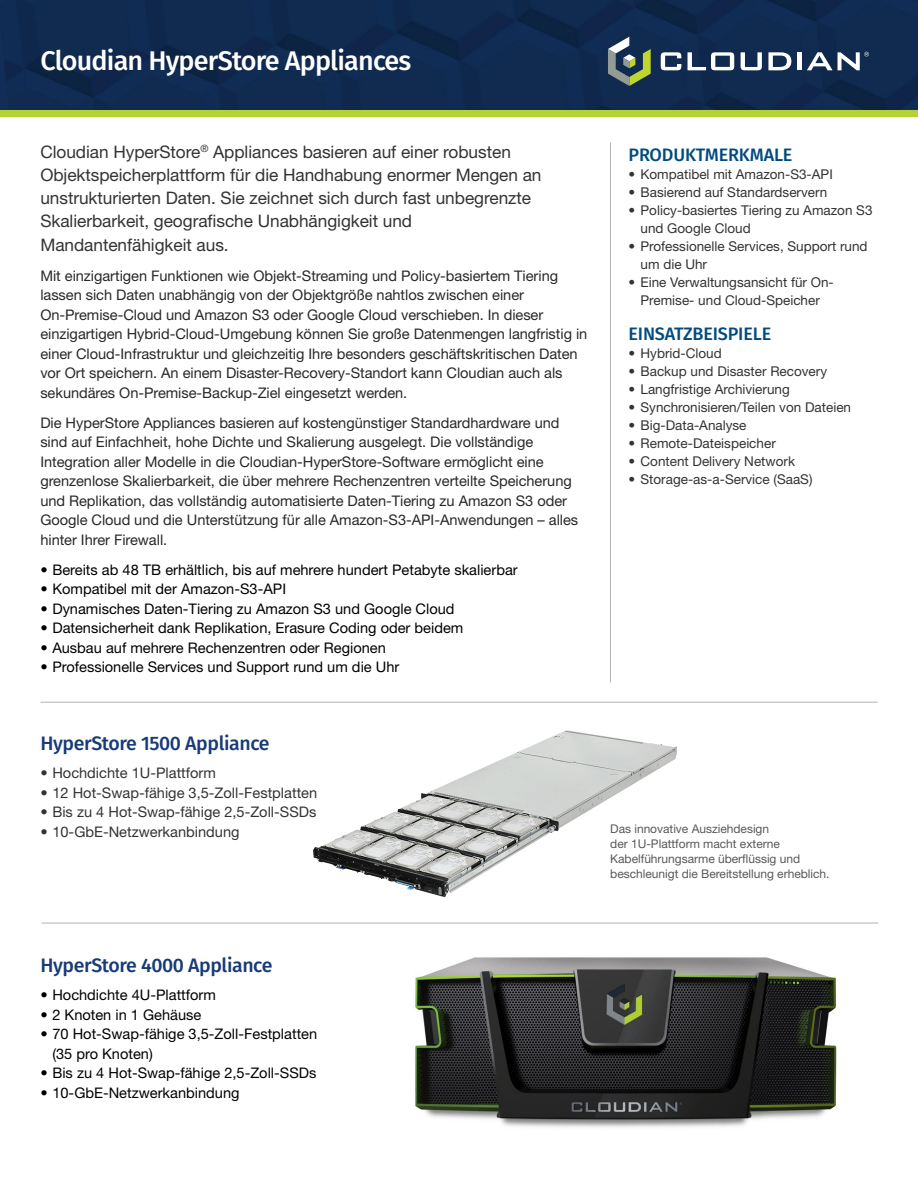
<style>
.page{position:relative;width:918px;height:1188px;background:#fff}
.page>*{position:absolute;margin:0;border:0;box-sizing:border-box;transform-origin:0 0}
.t1{font:500 27px "Fira Sans";letter-spacing:-.03em;color:#fff}
.t2{font:500 19.5px "Fira Sans";letter-spacing:-.02em;color:#173b76}
.t3{font:500 18px "Fira Sans";letter-spacing:-.01em;color:#004b7d}
.t4{font:17.25px/23.2px "Helvetica Neue";letter-spacing:-.005em;color:#333334}
.t5{font:14.7px/19.5px "Helvetica Neue";letter-spacing:-.005em;color:#292829}
.t6{font:14.7px/19.5px "Helvetica Neue";color:#000}
.t7{font:14.7px "Helvetica Neue";color:#333334}
.t8{font:13.5px/18px "Helvetica Neue";color:#333334}
.t9{font:12px/15px "Helvetica Neue";color:#58595b}
</style>
<div class="page">
<div style="left:0;top:96px;width:918px;height:21px;background:#b3d235"></div>
<img style="left:0;top:0;width:918px;height:110px">
<svg style="left:608px;top:37px;width:43px;height:49px"></svg>
<svg style="left:661px;top:52px;width:20px;height:18px"></svg>
<svg style="left:688px;top:52px;width:46px;height:18px"></svg>
<svg style="left:741px;top:52px;width:21px;height:18px"></svg>
<svg style="left:768px;top:52px;width:23px;height:18px"></svg>
<div style="left:797px;top:52px;width:5px;height:18px;background:#fff"></div>
<svg style="left:807px;top:52px;width:62px;height:18px"></svg>
<hr style="left:610px;top:143px;width:1px;height:540px;background:#b1b4b6">
<img style="left:415px;top:957px;width:422px;height:171px">
<hr style="left:41px;top:702px;width:837px;height:1px;background:#b1b4b6">
<hr style="left:41px;top:923px;width:837px;height:1px;background:#b1b4b6">
<img style="left:305px;top:701px;width:382px;height:223px">
<h1 class="t1" style="left:40px;top:39px;width:373px">Cloudian HyperStore Appliances</h1>
<p class="t4" style="left:40px;top:140px;width:503px">Cloudian HyperStore<sup>®</sup> Appliances basieren auf einer robusten Objektspeicherplattform für die Handhabung enormer Mengen an unstrukturierten Daten. Sie zeichnet sich durch fast unbegrenzte Skalierbarkeit, geografische Unabhängigkeit und Mandantenfähigkeit aus.</p>
<p class="t5" style="left:40px;top:266px;width:549px">Mit einzigartigen Funktionen wie Objekt-Streaming und Policy-basiertem Tiering lassen sich Daten unabhängig von der Objektgröße nahtlos zwischen einer On-Premise-Cloud und Amazon S3 oder Google Cloud verschieben. In dieser einzigartigen Hybrid-Cloud-Umgebung können Sie große Datenmengen langfristig in einer Cloud-Infrastruktur und gleichzeitig Ihre besonders geschäftskritischen Daten vor Ort speichern. An einem Disaster-Recovery-Standort kann Cloudian auch als sekundäres On-Premise-Backup-Ziel eingesetzt werden.</p>
<p class="t5" style="left:40px;top:413px;width:539px">Die HyperStore Appliances basieren auf kostengünstiger Standardhardware und sind auf Einfachheit, hohe Dichte und Skalierung ausgelegt. Die vollständige Integration aller Modelle in die Cloudian-HyperStore-Software ermöglicht eine grenzenlose Skalierbarkeit, die über mehrere Rechenzentren verteilte Speicherung und Replikation, das vollständig automatisierte Daten-Tiering zu Amazon S3 oder Google Cloud und die Unterstützung für alle Amazon-S3-API-Anwendungen – alles hinter Ihrer Firewall.</p>
<p class="t6" style="left:40px;top:559px;width:479px">• Bereits ab 48 TB erhältlich, bis auf mehrere hundert Petabyte skalierbar</p>
<p class="t6" style="left:40px;top:579px;width:247px">• Kompatibel mit der Amazon-S3-API</p>
<p class="t6" style="left:40px;top:598px;width:416px">• Dynamisches Daten-Tiering zu Amazon S3 und Google Cloud</p>
<p class="t6" style="left:40px;top:618px;width:424px">• Datensicherheit dank Replikation, Erasure Coding oder beidem</p>
<p class="t6" style="left:40px;top:637px;width:347px">• Ausbau auf mehrere Rechenzentren oder Regionen</p>
<p class="t6" style="left:40px;top:657px;width:361px">• Professionelle Services und Support rund um die Uhr</p>
<p class="t3" style="left:629px;top:140px;width:165px">PRODUKTMERKMALE</p>
<p class="t8" style="left:629px;top:165px;width:206px">• Kompatibel mit Amazon-S3-API</p>
<p class="t8" style="left:629px;top:183px;width:200px">• Basierend auf Standardservern</p>
<p class="t8" style="left:641px;top:201px;width:233px;text-indent:-12px">• Policy-basiertes Tiering zu Amazon S3 und Google Cloud</p>
<p class="t8" style="left:641px;top:237px;width:229px;text-indent:-12px">• Professionelle Services, Support rund um die Uhr</p>
<p class="t8" style="left:629px;top:273px;width:207px;text-align:center">• Eine Verwaltungsansicht für On-<br>Premise- und Cloud-Speicher</p>
<p class="t3" style="left:629px;top:319px;width:144px">EINSATZBEISPIELE</p>
<p class="t8" style="left:629px;top:344px;width:95px">• Hybrid-Cloud</p>
<p class="t8" style="left:629px;top:362px;width:200px">• Backup und Disaster Recovery</p>
<p class="t8" style="left:629px;top:380px;width:163px">• Langfristige Archivierung</p>
<p class="t8" style="left:629px;top:398px;width:224px">• Synchronisieren/Teilen von Dateien</p>
<p class="t8" style="left:629px;top:416px;width:120px">• Big-Data-Analyse</p>
<p class="t8" style="left:629px;top:434px;width:149px">• Remote-Dateispeicher</p>
<p class="t8" style="left:629px;top:452px;width:168px">• Content Delivery Network</p>
<p class="t8" style="left:629px;top:470px;width:185px">• Storage-as-a-Service (SaaS)</p>
<h2 class="t2" style="left:40px;top:728px;width:231px">HyperStore 1500 Appliance</h2>
<p class="t7" style="left:40px;top:764px;width:177px">• Hochdichte 1U-Plattform</p>
<p class="t7" style="left:40px;top:784px;width:278px">• 12 Hot-Swap-fähige 3,5-Zoll-Festplatten</p>
<p class="t7" style="left:40px;top:803px;width:278px">• Bis zu 4 Hot-Swap-fähige 2,5-Zoll-SSDs</p>
<p class="t7" style="left:40px;top:823px;width:201px">• 10-GbE-Netzwerkanbindung</p>
<p class="t9" style="left:610px;top:821px;width:221px">Das innovative Ausziehdesign<br>der 1U-Plattform macht externe Kabelführungsarme überflüssig und beschleunigt die Bereitstellung erheblich.</p>
<h2 class="t2" style="left:40px;top:949px;width:234px">HyperStore 4000 Appliance</h2>
<p class="t6" style="left:40px;top:985px;width:177px">• Hochdichte 4U-Plattform</p>
<p class="t6" style="left:40px;top:1005px;width:163px">• 2 Knoten in 1 Gehäuse</p>
<p class="t6" style="left:52px;top:1024px;width:266px;text-indent:-12px">• 70 Hot-Swap-fähige 3,5-Zoll-Festplatten (35 pro Knoten)</p>
<p class="t6" style="left:40px;top:1063px;width:278px">• Bis zu 4 Hot-Swap-fähige 2,5-Zoll-SSDs</p>
<p class="t6" style="left:40px;top:1083px;width:201px">• 10-GbE-Netzwerkanbindung</p>
</div>
